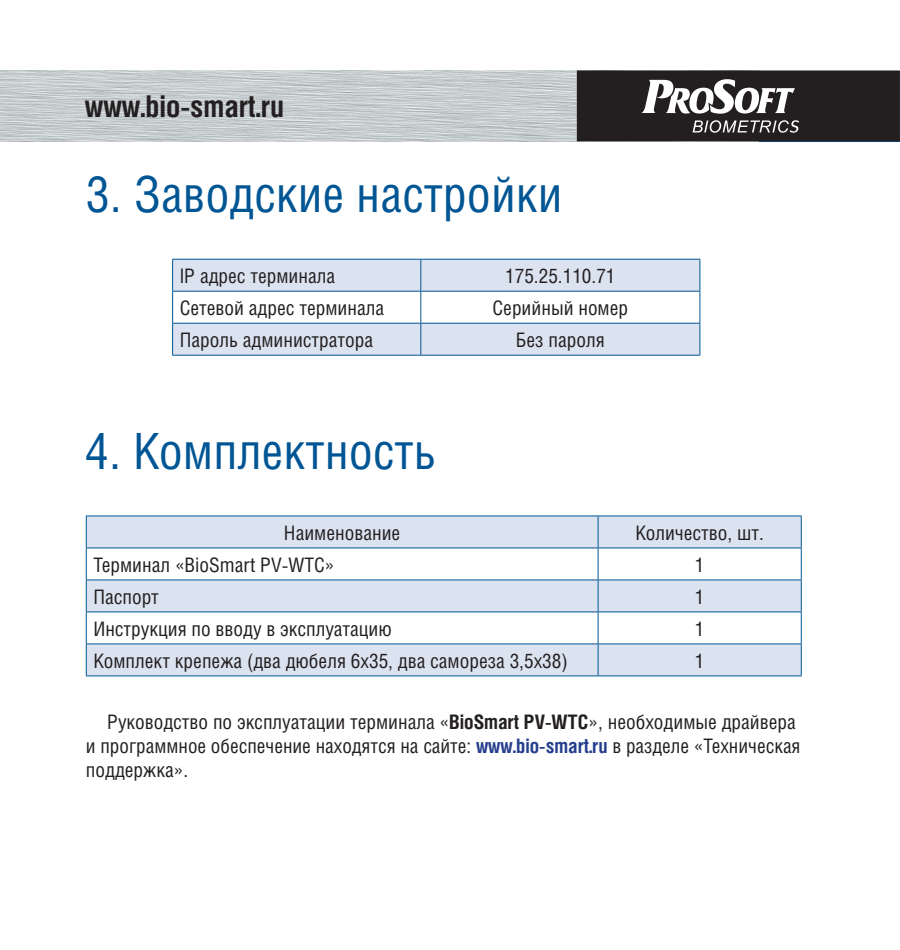
<style>
.page{position:relative;width:900px;height:950px;background:#fff}
.page>*{position:absolute;margin:0;border:0;box-sizing:border-box;transform-origin:0 0}
.t1{font:50px "Helios Cond";color:#005594}
.t2{font:700 30px "Helios Cond";color:#231f20}
.t3{font:20px/24px "Helios Cond";color:#231f20}
.s1{font-weight:700}
.s2{font-weight:700;color:#253f8e}
</style>
<div class="page">
<img style="left:0;top:71px;width:759px;height:71px">
<div style="left:578px;top:72px;width:321px;height:68px;background:#231f20"></div>
<div style="left:577px;top:70px;width:323px;height:71px;border:2px solid #231f20"></div>
<svg style="left:693px;top:120px;width:106px;height:13px"></svg>
<svg style="left:641px;top:79px;width:154px;height:35px"></svg>
<svg style="left:173px;top:260px;width:526px;height:95px;fill:#dce3f0"></svg>
<hr style="left:172px;top:259px;width:249px;height:1px;background:#005594">
<hr style="left:172px;top:259px;width:1px;height:32px;background:#005594">
<hr style="left:421px;top:259px;width:279px;height:1px;background:#005594">
<hr style="left:420px;top:259px;width:1px;height:32px;background:#005594">
<hr style="left:699px;top:259px;width:1px;height:32px;background:#005594">
<hr style="left:172px;top:291px;width:249px;height:1px;background:#005594">
<hr style="left:172px;top:291px;width:1px;height:32px;background:#005594">
<hr style="left:421px;top:291px;width:279px;height:1px;background:#005594">
<hr style="left:420px;top:291px;width:1px;height:32px;background:#005594">
<hr style="left:699px;top:291px;width:1px;height:32px;background:#005594">
<hr style="left:172px;top:323px;width:249px;height:1px;background:#005594">
<hr style="left:172px;top:323px;width:1px;height:32px;background:#005594">
<hr style="left:421px;top:323px;width:279px;height:1px;background:#005594">
<hr style="left:420px;top:323px;width:1px;height:32px;background:#005594">
<hr style="left:699px;top:323px;width:1px;height:32px;background:#005594">
<hr style="left:172px;top:355px;width:249px;height:1px;background:#005594">
<hr style="left:421px;top:355px;width:279px;height:1px;background:#005594">
<svg style="left:87px;top:516px;width:714px;height:159px;fill:#dce3f0"></svg>
<hr style="left:86px;top:515px;width:512px;height:1px;background:#005594">
<hr style="left:86px;top:516px;width:1px;height:31px;background:#005594">
<hr style="left:598px;top:515px;width:204px;height:1px;background:#005594">
<hr style="left:598px;top:516px;width:1px;height:31px;background:#005594">
<hr style="left:801px;top:516px;width:1px;height:31px;background:#005594">
<hr style="left:86px;top:547px;width:512px;height:1px;background:#005594">
<hr style="left:86px;top:548px;width:1px;height:31px;background:#005594">
<hr style="left:598px;top:547px;width:204px;height:1px;background:#005594">
<hr style="left:598px;top:548px;width:1px;height:31px;background:#005594">
<hr style="left:801px;top:548px;width:1px;height:31px;background:#005594">
<hr style="left:86px;top:579px;width:512px;height:1px;background:#005594">
<hr style="left:86px;top:580px;width:1px;height:31px;background:#005594">
<hr style="left:598px;top:579px;width:204px;height:1px;background:#005594">
<hr style="left:598px;top:580px;width:1px;height:31px;background:#005594">
<hr style="left:801px;top:580px;width:1px;height:31px;background:#005594">
<hr style="left:86px;top:611px;width:512px;height:1px;background:#005594">
<hr style="left:86px;top:612px;width:1px;height:31px;background:#005594">
<hr style="left:598px;top:611px;width:204px;height:1px;background:#005594">
<hr style="left:598px;top:612px;width:1px;height:31px;background:#005594">
<hr style="left:801px;top:612px;width:1px;height:31px;background:#005594">
<hr style="left:86px;top:643px;width:512px;height:1px;background:#005594">
<hr style="left:86px;top:644px;width:1px;height:31px;background:#005594">
<hr style="left:598px;top:643px;width:204px;height:1px;background:#005594">
<hr style="left:598px;top:644px;width:1px;height:31px;background:#005594">
<hr style="left:801px;top:644px;width:1px;height:31px;background:#005594">
<hr style="left:86px;top:675px;width:512px;height:1px;background:#005594">
<hr style="left:598px;top:675px;width:204px;height:1px;background:#005594">
<h2 class="t2" style="left:85px;top:88px;width:201px">www.bio-smart.ru</h2>
<p class="t1" style="left:86px;top:164px;width:478px">3. Заводские настройки</p>
<p class="t3" style="left:180px;top:264px;width:157px">IP адрес терминала</p>
<p class="t3" style="left:505px;top:264px;width:112px">175.25.110.71</p>
<p class="t3" style="left:180px;top:296px;width:206px">Сетевой адрес терминала</p>
<p class="t3" style="left:493px;top:296px;width:137px">Серийный номер</p>
<p class="t3" style="left:180px;top:327px;width:195px">Пароль администратора</p>
<p class="t3" style="left:516px;top:327px;width:90px">Без пароля</p>
<p class="t1" style="left:85px;top:421px;width:353px">4. Комплектность</p>
<p class="t3" style="left:284px;top:520px;width:118px">Наименование</p>
<p class="t3" style="left:635px;top:520px;width:130px">Количество, шт.</p>
<p class="t3" style="left:93px;top:552px;width:243px">Терминал «BioSmart PV-WTC»</p>
<p class="t3" style="left:695px;top:552px;width:11px">1</p>
<p class="t3" style="left:93px;top:584px;width:67px">Паспорт</p>
<p class="t3" style="left:695px;top:584px;width:11px">1</p>
<p class="t3" style="left:93px;top:616px;width:300px">Инструкция по вводу в эксплуатацию</p>
<p class="t3" style="left:695px;top:616px;width:11px">1</p>
<p class="t3" style="left:93px;top:648px;width:476px">Комплект крепежа (два дюбеля 6х35, два самореза 3,5х38)</p>
<p class="t3" style="left:695px;top:648px;width:11px">1</p>
<p class="t3" style="left:86px;top:709px;width:716px;text-indent:21px">Руководство по эксплуатации терминала «<span class="s1">BioSmart PV-WTC</span>», необходимые драйвера и программное обеспечение находятся на сайте: <span class="s2">www.bio-smart.ru</span> в разделе «Техническая поддержка».</p>
</div>
